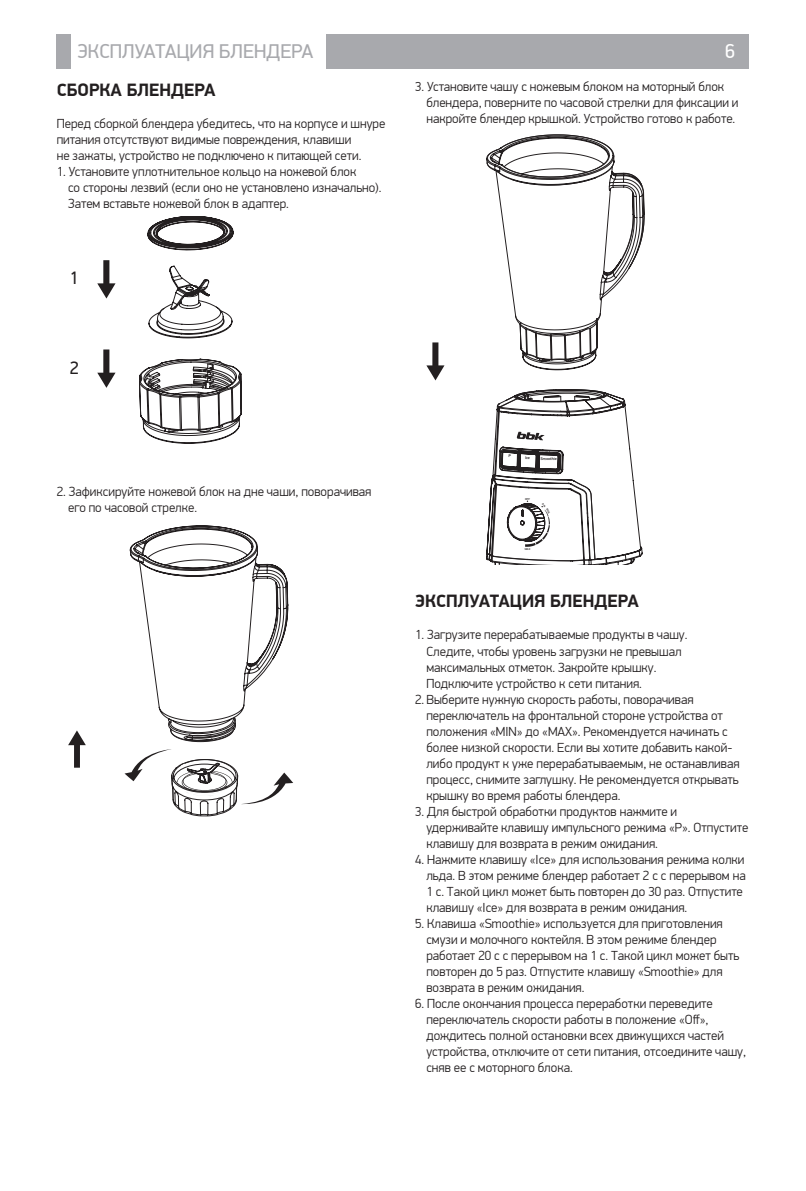
<style>
.page{position:relative;width:806px;height:1191px;background:#fff}
.page>*{position:absolute;margin:0;border:0;box-sizing:border-box;transform-origin:0 0}
.t1{font:20px "PF Din Display Pro";color:#a8a9ad}
.t2{font:20px "PF Din Display Pro";color:#fff}
.text{font:700 18px "PF Din Display Pro";color:#231f20}
.t3{font:18px "PF Din Display Pro";color:#231f20}
.text-2{font:300 13.2px/16px "PF Din Display Pro";color:#231f20}
.t4{font:500 4px "PF Din Display Pro";color:#231f20}
.t5{font:500 2.8px "PF Din Display Pro";color:#231f20}
</style>
<div class="page">
<div style="left:57px;top:34px;width:14px;height:34px;background:#a8a9ad"></div>
<div style="left:326px;top:34px;width:422px;height:34px;background:#a8a9ad"></div>
<svg style="left:97px;top:260px;width:18px;height:38px"></svg>
<svg style="left:97px;top:349px;width:18px;height:39px"></svg>
<svg style="left:139px;top:216px;width:103px;height:228px"></svg>
<svg style="left:68px;top:730px;width:18px;height:37px"></svg>
<svg style="left:124px;top:749px;width:169px;height:67px"></svg>
<svg style="left:130px;top:525px;width:158px;height:217px"></svg>
<svg style="left:426px;top:342px;width:18px;height:38px"></svg>
<svg style="left:486px;top:135px;width:158px;height:235px"></svg>
<svg style="left:486px;top:389px;width:156px;height:175px"></svg>
<h1 class="t1" style="left:77px;top:39px;width:237px">ЭКСПЛУАТАЦИЯ БЛЕНДЕРА</h1>
<h1 class="t2" style="left:724px;top:39px;width:11px">6</h1>
<p class="text" style="left:57px;top:79px;width:160px">СБОРКА БЛЕНДЕРА</p>
<p class="text-2" style="left:57px;top:115px;width:330px">Перед сборкой блендера убедитесь, что на корпусе и шнуре питания отсутствуют видимые повреждения, клавиши<br>не зажаты, устройство не подключено к питающей сети.</p>
<p class="text-2" style="left:68px;top:163px;width:315px;text-indent:-11px">1. Установите уплотнительное кольцо на ножевой блок<br>со стороны лезвий (если оно не установлено изначально).<br>Затем вставьте ножевой блок в адаптер.</p>
<p class="text-2" style="left:426px;top:79px;width:313px;text-indent:-11px">3. Установите чашу с ножевым блоком на моторный блок блендера, поверните по часовой стрелки для фиксации и накройте блендер крышкой. Устройство готово к работе.</p>
<p class="t3" style="left:70px;top:268px;width:11px">1</p>
<p class="t3" style="left:70px;top:357px;width:11px">2</p>
<p class="text-2" style="left:68px;top:483px;width:304px;text-indent:-11px">2. Зафиксируйте ножевой блок на дне чаши, поворачивая его по часовой стрелке.</p>
<p class="t4" style="left:540px;top:456px;width:18px;rotate:2deg">Smoothie</p>
<p class="t5" style="left:525px;top:497px;width:6px">OFF</p>
<p class="t5" style="left:524px;top:547px;width:7px">MAX</p>
<p class="text" style="left:415px;top:590px;width:225px">ЭКСПЛУАТАЦИЯ БЛЕНДЕРА</p>
<p class="text-2" style="left:426px;top:627px;width:262px;text-indent:-11px">1. Загрузите перерабатываемые продукты в чашу.<br>Следите, чтобы уровень загрузки не превышал максимальных отметок. Закройте крышку.<br>Подключите устройство к сети питания.</p>
<p class="text-2" style="left:426px;top:691px;width:314px;text-indent:-11px">2. Выберите нужную скорость работы, поворачивая переключатель на фронтальной стороне устройства от положения «MIN» до «MAX». Рекомендуется начинать с более низкой скорости. Если вы хотите добавить какой&shy;либо продукт к уже перерабатываемым, не останавливая процесс, снимите заглушку. Не рекомендуется открывать крышку во время работы блендера.</p>
<p class="text-2" style="left:426px;top:803px;width:323px;text-indent:-11px">3. Для быстрой обработки продуктов нажмите и удерживайте клавишу импульсного режима «P». Отпустите клавишу для возврата в режим ожидания.</p>
<p class="text-2" style="left:426px;top:851px;width:320px;text-indent:-11px">4. Нажмите клавишу «Ice» для использования режима колки льда. В этом режиме блендер работает 2 с с перерывом на 1 с. Такой цикл может быть повторен до 30 раз. Отпустите клавишу «Ice» для возврата в режим ожидания.</p>
<p class="text-2" style="left:426px;top:915px;width:314px;text-indent:-11px">5. Клавиша «Smoothie» используется для приготовления смузи и молочного коктейля. В этом режиме блендер работает 20 с с перерывом на 1 с. Такой цикл может быть повторен до 5 раз. Отпустите клавишу «Smoothie» для возврата в режим ожидания.</p>
<p class="text-2" style="left:426px;top:995px;width:321px;text-indent:-11px">6. После окончания процесса переработки переведите переключатель скорости работы в положение «Off», дождитесь полной остановки всех движущихся частей устройства, отключите от сети питания, отсоедините чашу, сняв ее с моторного блока.</p>
</div>
